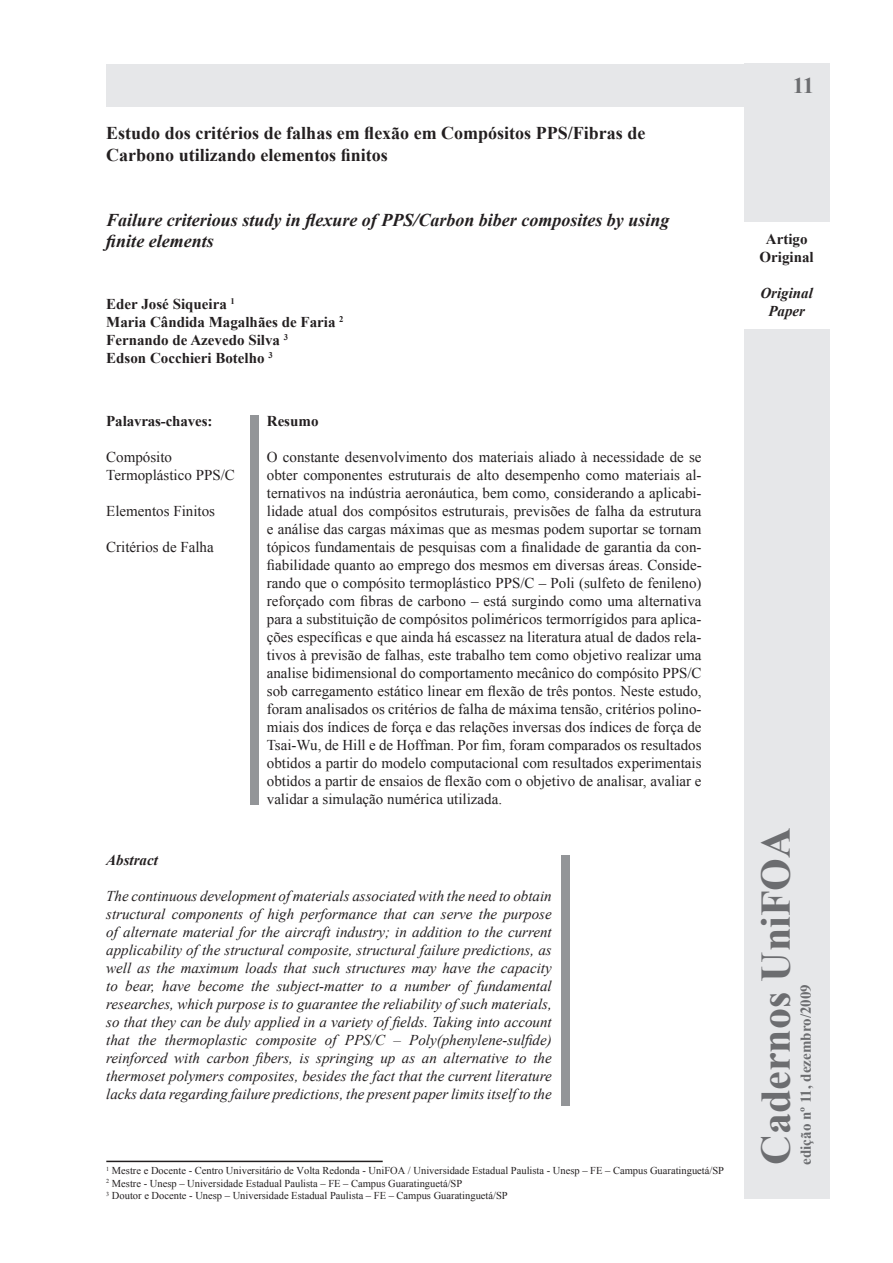
<style>
.page{position:relative;width:893px;height:1263px;background:#fff}
.page>*{position:absolute;margin:0;border:0;box-sizing:border-box;transform-origin:0 0}
.t1{font:700 42px "Times New Roman";color:#6c6d70}
.t2{font:700 22.5px "Times New Roman";color:#6c6d70}
.t3{font:700 18px/21.6px "Times New Roman";color:#231f20}
.t4{font:italic 700 18px/21.6px "Times New Roman";color:#231f20}
.t5{font:15px/18px "Times New Roman";color:#231f20;text-align:justify}
.t6{font:italic 15px/18px "Times New Roman";color:#231f20;text-align:justify}
.t7{font:700 15px/18px "Times New Roman";color:#231f20}
.t8{font:700 15px "Times New Roman";color:#6c6d70}
.t9{font:italic 700 15px/18px "Times New Roman";color:#231f20;text-align:center}
.t10{font:10.5px/12.6px "Times New Roman";color:#231f20}
</style>
<div class="page">
<div style="left:744px;top:64px;width:85px;height:1135px;background:#e6e7e9"></div>
<div style="left:250px;top:415px;width:8px;height:390px;background:#939598"></div>
<div style="left:106px;top:64px;width:648px;height:42px;background:#e6e7e9"></div>
<hr style="left:106px;top:1161px;width:277px;height:1px;background:#231f20">
<div style="left:561px;top:855px;width:9px;height:251px;background:#939598"></div>
<div style="left:744px;top:222px;width:85px;height:106px;background:#fff"></div>
<p class="t3" style="left:106px;top:122px;width:540px">Estudo dos critérios de falhas em flexão em Compósitos PPS/Fibras de<br>Carbono utilizando elementos finitos</p>
<p class="t4" style="left:106px;top:208px;width:565px">Failure criterious study in flexure of PPS/Carbon biber composites by using finite elements</p>
<p class="t7" style="left:106px;top:294px;width:239px">Eder José Siqueira <sup>1<br></sup>Maria Cândida Magalhães de Faria <sup>2<br></sup>Fernando de Azevedo Silva <sup>3<br></sup>Edson Cocchieri Botelho <sup>3</sup></p>
<p class="t7" style="left:106px;top:411px;width:108px">Palavras-chaves:</p>
<p class="t5" style="left:106px;top:447px;width:130px">Compósito<br>Termoplástico PPS/C</p>
<p class="t5" style="left:106px;top:501px;width:110px">Elementos Finitos</p>
<p class="t5" style="left:106px;top:537px;width:109px">Critérios de Falha</p>
<p class="t7" style="left:267px;top:411px;width:53px">Resumo</p>
<p class="t5" style="left:267px;top:447px;width:436px">O constante desenvolvimento dos materiais aliado à necessidade de se obter componentes estruturais de alto desempenho como materiais al&shy;ternativos na indústria aeronáutica, bem como, considerando a aplicabi&shy;lidade atual dos compósitos estruturais, previsões de falha da estrutura e análise das cargas máximas que as mesmas podem suportar se tornam tópicos fundamentais de pesquisas com a finalidade de garantia da con&shy;fiabilidade quanto ao emprego dos mesmos em diversas áreas. Conside&shy;rando que o compósito termoplástico PPS/C – Poli (sulfeto de fenileno) reforçado com fibras de carbono – está surgindo como uma alternativa para a substituição de compósitos poliméricos termorrígidos para aplica&shy;ções específicas e que ainda há escassez na literatura atual de dados rela&shy;tivos à previsão de falhas, este trabalho tem como objetivo realizar uma analise bidimensional do comportamento mecânico do compósito PPS/C sob carregamento estático linear em flexão de três pontos. Neste estudo, foram analisados os critérios de falha de máxima tensão, critérios polino&shy;miais dos índices de força e das relações inversas dos índices de força de Tsai-Wu, de Hill e de Hoffman. Por fim, foram comparados os resultados obtidos a partir do modelo computacional com resultados experimentais obtidos a partir de ensaios de flexão com o objetivo de analisar, avaliar e validar a simulação numérica utilizada.</p>
<p class="t9" style="left:106px;top:851px;width:53px">Abstract</p>
<p class="t6" style="left:106px;top:887px;width:447px">The continuous development of materials associated with the need to obtain structural components of high performance that can serve the purpose of alternate material for the aircraft industry; in addition to the current applicability of the structural composite, structural failure predictions, as well as the maximum loads that such structures may have the capacity to bear, have become the subject-matter to a number of fundamental researches, which purpose is to guarantee the reliability of such materials, so that they can be duly applied in a variety of fields. Taking into account that the thermoplastic composite of PPS/C – Poly(phenylene-sulfide) reinforced with carbon fibers, is springing up as an alternative to the thermoset polymers composites, besides the fact that the current literature lacks data regarding failure predictions, the present paper limits itself to the</p>
<p class="t10" style="left:106px;top:1164px;width:619px"><sup>1</sup> Mestre e Docente - Centro Universitário de Volta Redonda - UniFOA / Universidade Estadual Paulista - Unesp – FE – Campus Guaratinguetá/SP<br><sup>2</sup> Mestre - Unesp – Universidade Estadual Paulista – FE – Campus Guaratinguetá/SP<br><sup>3</sup> Doutor e Docente - Unesp – Universidade Estadual Paulista – FE – Campus Guaratinguetá/SP</p>
<h2 class="t2" style="left:793px;top:70px;width:23px">11</h2>
<p class="t7" style="left:760px;top:230px;width:56px;text-align:center">Artigo<br>Original</p>
<p class="t9" style="left:760px;top:284px;width:54px">Original<br>Paper</p>
<h1 class="t1" style="left:747px;top:1165px;width:339px;rotate:-90deg">Cadernos UniFOA</h1>
<p class="t8" style="left:795px;top:1165px;width:182px;rotate:-90deg">edição nº 11, dezembro/2009</p>
</div>
